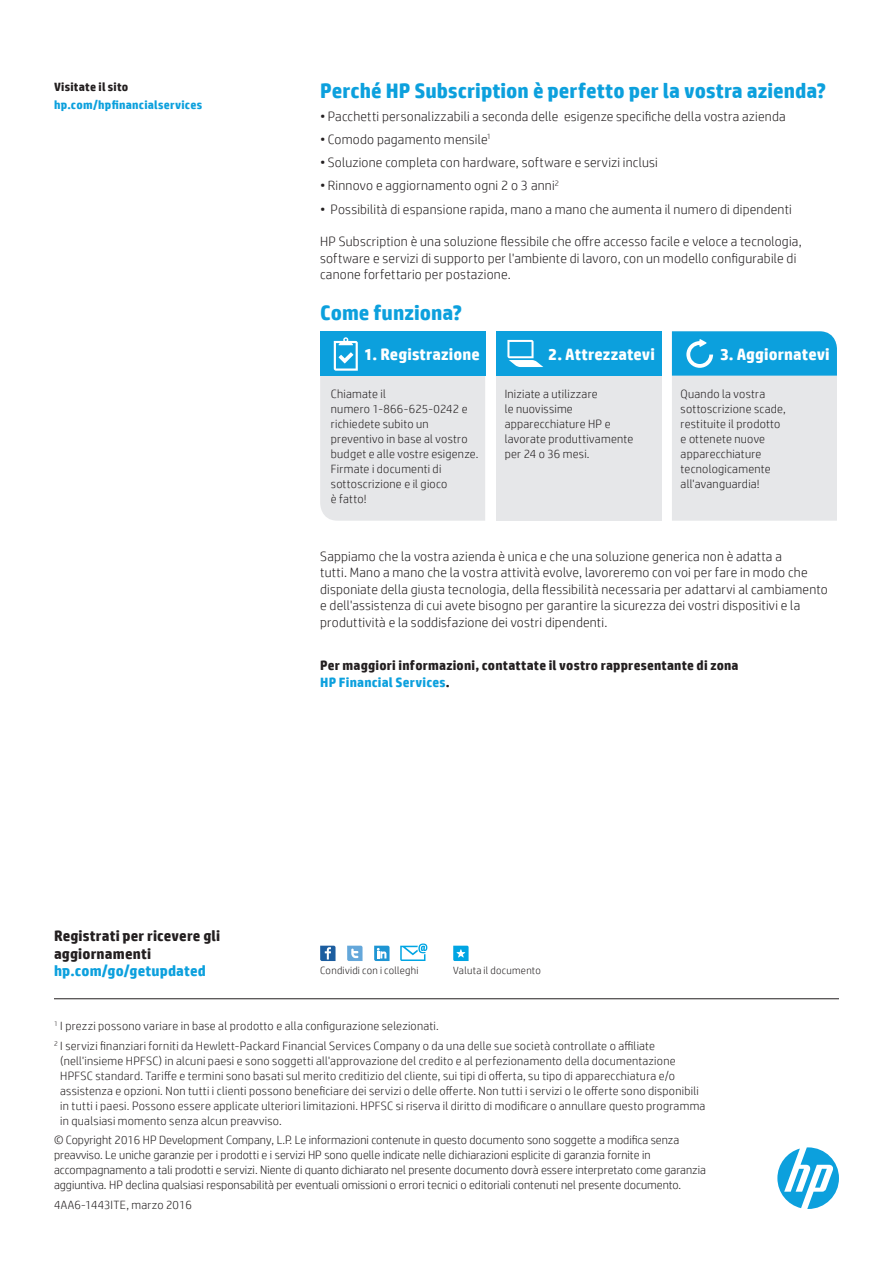
<style>
.page{position:relative;width:893px;height:1263px;background:#fff}
.page>*{position:absolute;margin:0;border:0;box-sizing:border-box;transform-origin:0 0}
.t1{font:700 21px "HP Simplified";color:#0ca0dd}
.t2{font:700 16.5px "HP Simplified";letter-spacing:.005em;color:#fff}
.t3{font:700 15px/18px "HP Simplified";letter-spacing:.01em;color:#231f20}
.t4{font:700 15px "HP Simplified";letter-spacing:.01em;color:#0ca0dd}
.t5{font:300 13.5px/16.5px "HP Simplified";letter-spacing:.015em;color:#231f20}
.t6{font:700 13.5px/16.5px "HP Simplified";letter-spacing:.015em;color:#231f20}
.t7{font:300 12px/15px "HP Simplified";letter-spacing:.02em;color:#231f20}
.t8{font:300 12px/15px "HP Simplified";color:#231f20}
.t9{font:700 12px "HP Simplified";letter-spacing:.02em;color:#0ca0dd}
.t10{font:700 12px "HP Simplified";letter-spacing:.02em;color:#231f20}
.t11{font:300 10.5px "HP Simplified";letter-spacing:.025em;color:#231f20}
.s1{color:#0ca0dd}
</style>
<div class="page">
<svg style="left:453px;top:946px;width:16px;height:15px"></svg>
<svg style="left:320px;top:946px;width:16px;height:15px"></svg>
<svg style="left:347px;top:946px;width:16px;height:15px"></svg>
<svg style="left:374px;top:946px;width:16px;height:15px"></svg>
<svg style="left:400px;top:943px;width:27px;height:18px"></svg>
<svg style="left:777px;top:1147px;width:62px;height:62px"></svg>
<hr style="left:54px;top:998px;width:785px;height:1px;background:#231f20">
<div style="left:496px;top:331px;width:165px;height:190px;background:#e6e7e9"></div>
<div style="left:496px;top:331px;width:165px;height:45px;background:#0ca0dd"></div>
<svg style="left:320px;top:331px;width:165px;height:190px;background:#b5d7e6"></svg>
<svg style="left:507px;top:340px;width:36px;height:27px"></svg>
<svg style="left:672px;top:331px;width:165px;height:190px;background:#b5d7e6"></svg>
<p class="t10" style="left:54px;top:80px;width:76px">Visitate il sito</p>
<p class="t9" style="left:54px;top:98px;width:150px">hp.com/hpfinancialservices</p>
<p class="t3" style="left:54px;top:927px;width:168px">Registrati per ricevere gli aggiornamenti</p>
<p class="t4" style="left:54px;top:962px;width:153px">hp.com/go/getupdated</p>
<h1 class="t1" style="left:320px;top:78px;width:507px">Perché HP Subscription è perfetto per la vostra azienda?</h1>
<p class="t5" style="left:320px;top:107px;width:467px">• Pacchetti personalizzabili a seconda delle esigenze specifiche della vostra azienda</p>
<p class="t5" style="left:320px;top:131px;width:172px">• Comodo pagamento mensile<sup>1</sup></p>
<p class="t5" style="left:320px;top:154px;width:339px">• Soluzione completa con hardware, software e servizi inclusi</p>
<p class="t5" style="left:320px;top:177px;width:240px">• Rinnovo e aggiornamento ogni 2 o 3 anni<sup>2</sup></p>
<p class="t5" style="left:320px;top:200px;width:473px">• Possibilità di espansione rapida, mano a mano che aumenta il numero di dipendenti</p>
<p class="t5" style="left:320px;top:233px;width:483px">HP Subscription è una soluzione flessibile che offre accesso facile e veloce a tecnologia, software e servizi di supporto per l'ambiente di lavoro, con un modello configurabile di canone forfettario per postazione.</p>
<h1 class="t1" style="left:320px;top:300px;width:143px">Come funziona?</h1>
<h2 class="t2" style="left:364px;top:345px;width:117px">1. Registrazione</h2>
<h2 class="t2" style="left:548px;top:345px;width:108px">2. Attrezzatevi</h2>
<h2 class="t2" style="left:720px;top:345px;width:111px">3. Aggiornatevi</h2>
<p class="t7" style="left:331px;top:386px;width:149px">Chiamate il<br>numero 1-866-625-0242 e richiedete subito un preventivo in base al vostro budget e alle vostre esigenze.<br>Firmate i documenti di sottoscrizione e il gioco<br>è fatto!</p>
<p class="t7" style="left:505px;top:386px;width:130px">Iniziate a utilizzare<br>le nuovissime apparecchiature HP e lavorate produttivamente per 24 o 36 mesi.</p>
<p class="t7" style="left:681px;top:386px;width:107px">Quando la vostra sottoscrizione scade, restituite il prodotto e ottenete nuove apparecchiature tecnologicamente all'avanguardia!</p>
<p class="t5" style="left:320px;top:548px;width:509px">Sappiamo che la vostra azienda è unica e che una soluzione generica non è adatta a<br>tutti. Mano a mano che la vostra attività evolve, lavoreremo con voi per fare in modo che disponiate della giusta tecnologia, della flessibilità necessaria per adattarvi al cambiamento e dell'assistenza di cui avete bisogno per garantire la sicurezza dei vostri dispositivi e la produttività e la soddisfazione dei vostri dipendenti.</p>
<p class="t6" style="left:320px;top:657px;width:420px">Per maggiori informazioni, contattate il vostro rappresentante di zona<br><span class="s1">HP Financial Services</span>.</p>
<p class="t11" style="left:320px;top:965px;width:100px">Condividi con i colleghi</p>
<p class="t11" style="left:453px;top:965px;width:89px">Valuta il documento</p>
<p class="t7" style="left:54px;top:1016px;width:603px;line-height:19.5px"><sup>1</sup> I prezzi possono variare in base al prodotto e alla configurazione selezionati.<br><sup>2</sup> I servizi finanziari forniti da Hewlett-Packard Financial Services Company o da una delle sue società controllate o affiliate</p>
<p class="t7" style="left:60px;top:1053px;width:647px">(nell'insieme HPFSC) in alcuni paesi e sono soggetti all'approvazione del credito e al perfezionamento della documentazione HPFSC standard. Tariffe e termini sono basati sul merito creditizio del cliente, sui tipi di offerta, su tipo di apparecchiatura e/o assistenza e opzioni. Non tutti i clienti possono beneficiare dei servizi o delle offerte. Non tutti i servizi o le offerte sono disponibili in tutti i paesi. Possono essere applicate ulteriori limitazioni. HPFSC si riserva il diritto di modificare o annullare questo programma in qualsiasi momento senza alcun preavviso.</p>
<p class="t8" style="left:54px;top:1133px;width:653px">© Copyright 2016 HP Development Company, L.P. Le informazioni contenute in questo documento sono soggette a modifica senza preavviso. Le uniche garanzie per i prodotti e i servizi HP sono quelle indicate nelle dichiarazioni esplicite di garanzia fornite in accompagnamento a tali prodotti e servizi. Niente di quanto dichiarato nel presente documento dovrà essere interpretato come garanzia aggiuntiva. HP declina qualsiasi responsabilità per eventuali omissioni o errori tecnici o editoriali contenuti nel presente documento.</p>
<p class="t7" style="left:54px;top:1197px;width:139px">4AA6-1443ITE, marzo 2016</p>
</div>
